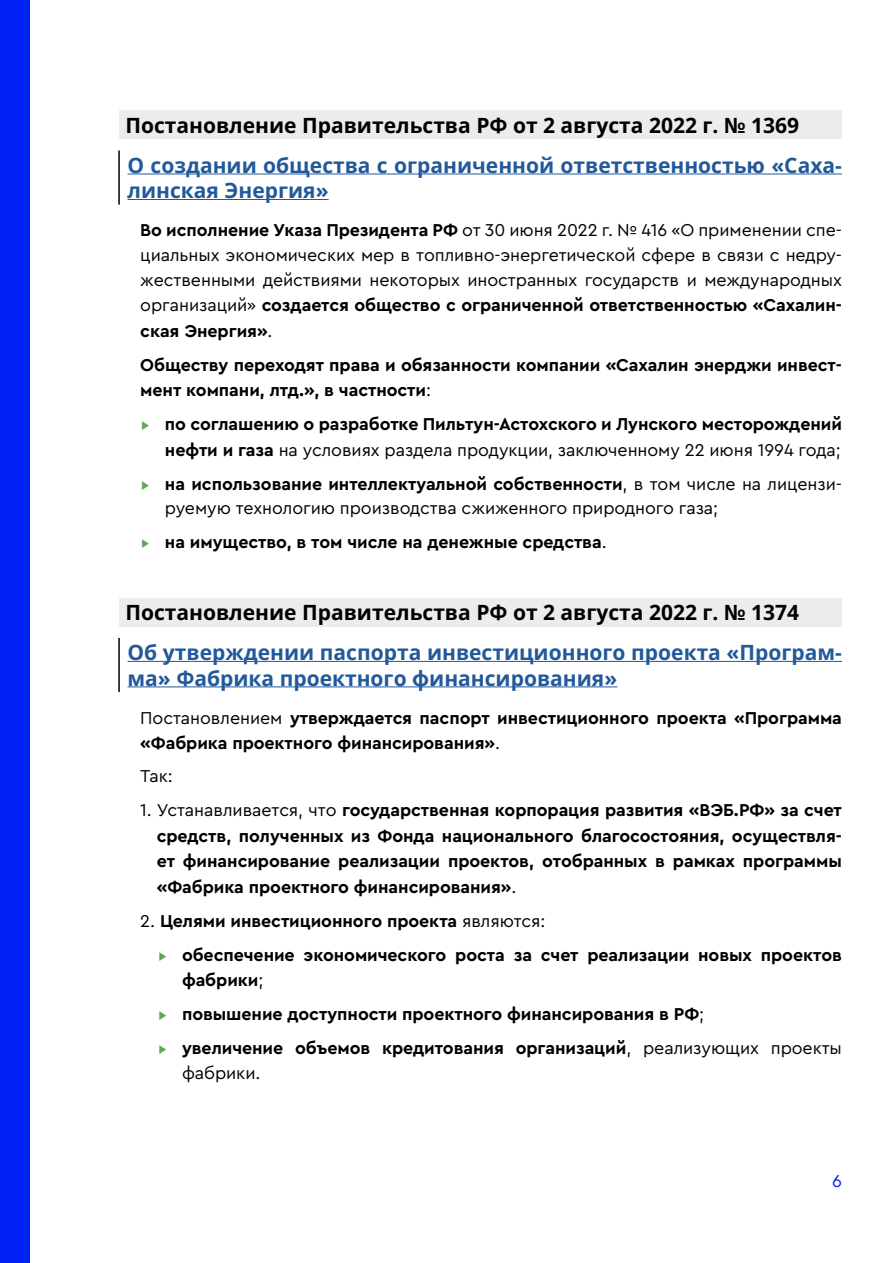
<style>
.page{position:relative;width:893px;height:1263px;background:#fff}
.page>*{position:absolute;margin:0;border:0;box-sizing:border-box;transform-origin:0 0}
.t1{font:700 21px/25.5px "Open Sans";color:#22599b}
.t2{font:700 21px "Open Sans";color:#000}
.t3{font:700 18px/25.5px "Cera Pro";letter-spacing:-.005em;color:#000}
.t4{font:18px/25px "Cera Pro";letter-spacing:-.005em;color:#000;text-align:justify}
.t5{font:18px "Cera Pro";color:#0021f5}
.s1{font-weight:700}
.s2{font-weight:400}
.s3{font-weight:400;color:#5fa955}
.s4{color:#5fa955}
</style>
<div class="page">
<div style="left:0;top:0;width:30px;height:1263px;background:#0021f5"></div>
<div style="left:119px;top:111px;width:723px;height:28px;background:#ececec"></div>
<hr style="left:118px;top:151px;width:2px;height:54px;background:#000">
<hr style="left:128px;top:174px;width:714px;height:1px;background:#22599b">
<hr style="left:128px;top:199px;width:201px;height:1px;background:#22599b">
<div style="left:119px;top:598px;width:723px;height:28px;background:#ececec"></div>
<hr style="left:118px;top:638px;width:2px;height:54px;background:#000">
<hr style="left:128px;top:661px;width:714px;height:1px;background:#22599b">
<hr style="left:128px;top:687px;width:489px;height:1px;background:#22599b">
<p class="t2" style="left:125px;top:111px;width:675px">Постановление Правительства РФ от 2 августа 2022 г. № 1369</p>
<p class="t1" style="left:128px;top:152px;width:716px">О создании общества с ограниченной ответственностью «Саха&shy;линская Энергия»</p>
<p class="t4" style="left:140px;top:217px;width:703px"><span class="s1">Во исполнение Указа Президента РФ</span> от 30 июня 2022 г. № 416 «О применении спе&shy;циальных экономических мер в топливно-энергетической сфере в связи с недру&shy;жественными действиями некоторых иностранных государств и международных организаций» <span class="s1">создается общество с ограниченной ответственностью «Сахалин&shy;ская Энергия»</span>.</p>
<p class="t3" style="left:140px;top:351px;width:703px">Обществу переходят права и обязанности компании «Сахалин энерджи инвест&shy;мент компани, лтд.», в частности<span class="s2">:</span></p>
<p class="t3" style="left:140px;top:410px;width:703px;text-align:right"><span class="s3">▸</span> по соглашению о разработке Пильтун-Астохского и Лунского месторождений нефти и газа <span class="s2">на условиях раздела продукции, заключенному 22 июня 1994 года;</span></p>
<p class="t4" style="left:165px;top:470px;width:678px;line-height:24.6px;text-indent:-25px"><span class="s4">▸</span> <span class="s1">на использование интеллектуальной собственности</span>, в том числе на лицензи&shy;руемую технологию производства сжиженного природного газа;</p>
<p class="t3" style="left:140px;top:529px;width:468px"><span class="s3">▸</span> на имущество, в том числе на денежные средства<span class="s2">.</span></p>
<p class="t2" style="left:125px;top:598px;width:675px">Постановление Правительства РФ от 2 августа 2022 г. № 1374</p>
<p class="t1" style="left:128px;top:639px;width:716px">Об утверждении паспорта инвестиционного проекта «Програм&shy;ма» Фабрика проектного финансирования»</p>
<p class="t3" style="left:140px;top:704px;width:703px"><span class="s2">Постановлением</span> утверждается паспорт инвестиционного проекта «Программа «Фабрика проектного финансирования»<span class="s2">.</span></p>
<p class="t4" style="left:140px;top:763px;width:34px">Так:</p>
<p class="t3" style="left:157px;top:797px;width:687px;text-align:justify;text-indent:-16px"><span class="s2">1. Устанавливается, что</span> государственная корпорация развития «ВЭБ.РФ» за счет средств, полученных из Фонда национального благосостояния, осуществля&shy;ет финансирование реализации проектов, отобранных в рамках программы «Фабрика проектного финансирования»<span class="s2">.</span></p>
<p class="t3" style="left:157px;top:903px;width:686px;line-height:34px;text-indent:-17px"><span class="s2">2.</span> Целями инвестиционного проекта <span class="s2">являются:<br></span><span class="s3">▸</span> обеспечение экономического роста за счет реализации новых проектов</p>
<p class="t3" style="left:157px;top:962px;width:686px;line-height:34px;text-indent:25px">фабрики<span class="s2">;<br></span><span class="s3">▸</span> повышение доступности проектного финансирования в РФ<span class="s2">;<br></span><span class="s3">▸</span> увеличение объемов кредитования организаций<span class="s2">, реализующих проекты</span></p>
<p class="t4" style="left:182px;top:1060px;width:80px">фабрики.</p>
<p class="t5" style="left:832px;top:1169px;width:11px">6</p>
</div>
